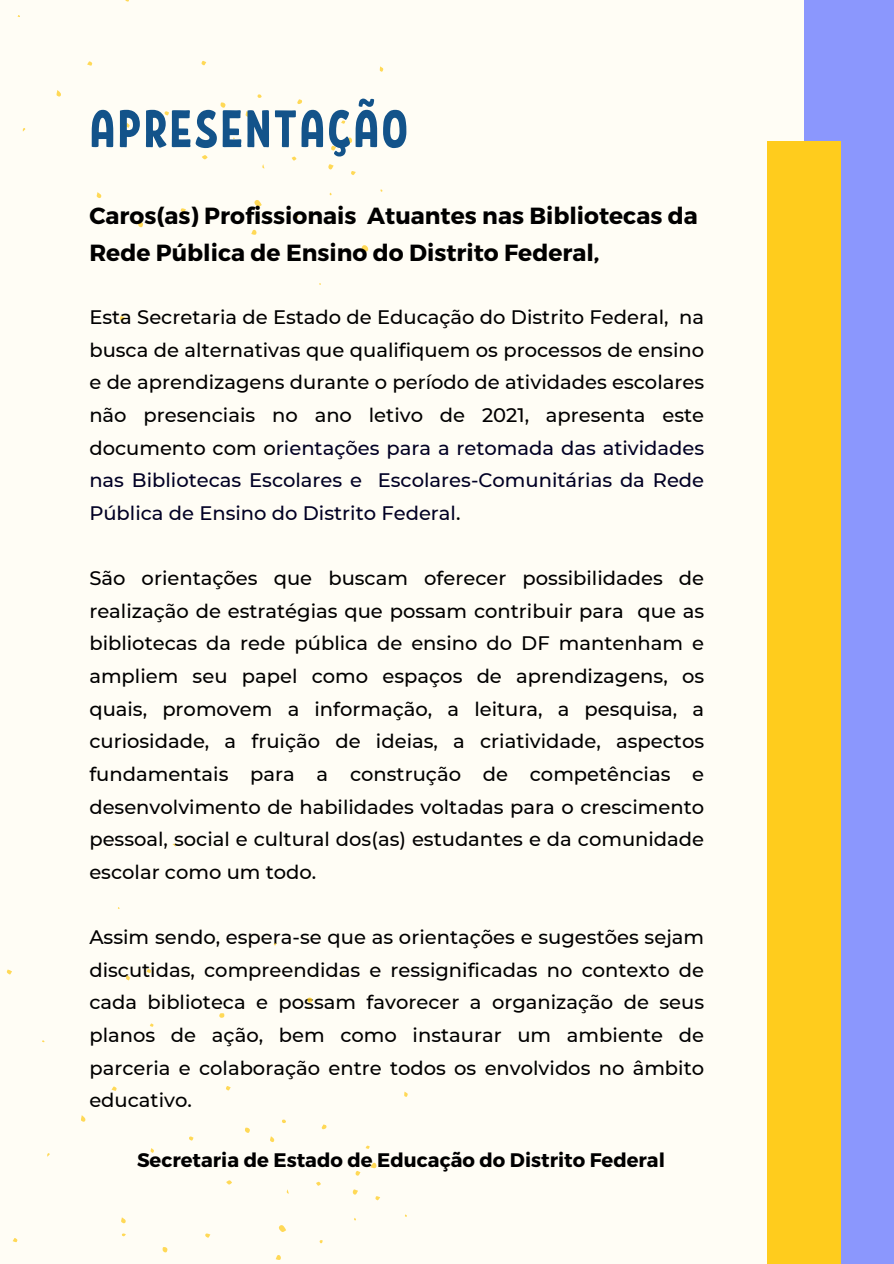
<style>
.page{position:relative;width:894px;height:1264px;background:#fff}
.page>*{position:absolute;margin:0;border:0;box-sizing:border-box;transform-origin:0 0}
.t1{font:52.5px "RF Krabuler";letter-spacing:.03em;color:#13538a}
.t2{font:700 23.4px/37.2px "Montserrat";color:#000}
.t3{font:700 19.65px "Montserrat";color:#000}
.t4{font:500 19.5px/32.7px "Montserrat";color:#000;text-align:justify}
.s1{color:#010024}
</style>
<div class="page">
<div style="left:0;top:0;width:893px;height:1263px;background:#fffdf5"></div>
<div style="left:804px;top:0;width:89px;height:1263px;background:#8b97fd"></div>
<div style="left:767px;top:141px;width:73px;height:1122px;background:#ffcc1d"></div>
<h1 class="t1" style="left:89px;top:95px;width:320px">APRESENTAÇÃO</h1>
<p class="t2" style="left:89px;top:196px;width:610px">Caros(as) Profissionais Atuantes nas Bibliotecas da<br>Rede Pública de Ensino do Distrito Federal,</p>
<p class="t4" style="left:89px;top:300px;width:616px">Esta Secretaria de Estado de Educação do Distrito Federal, na busca de alternativas que qualifiquem os processos de ensino e de aprendizagens durante o período de atividades escolares não presenciais no ano letivo de 2021, apresenta este documento com o<span class="s1">rientações para a retomada das atividades nas Bibliotecas Escolares e Escolares-Comunitárias da Rede Pública de Ensino do Distrito Federal</span>.</p>
<p class="t4" style="left:89px;top:561px;width:616px">São orientações que buscam oferecer possibilidades de realização de estratégias que possam contribuir para que as bibliotecas da rede pública de ensino do DF mantenham e ampliem seu papel como espaços de aprendizagens, os quais, promovem a informação, a leitura, a pesquisa, a curiosidade, a fruição de ideias, a criatividade, aspectos fundamentais para a construção de competências e desenvolvimento de habilidades voltadas para o crescimento pessoal, social e cultural dos(as) estudantes e da comunidade escolar como um todo.</p>
<p class="t4" style="left:89px;top:920px;width:616px">Assim sendo, espera-se que as orientações e sugestões sejam discutidas, compreendidas e ressignificadas no contexto de cada biblioteca e possam favorecer a organização de seus planos de ação, bem como instaurar um ambiente de parceria e colaboração entre todos os envolvidos no âmbito educativo.</p>
<p class="t3" style="left:137px;top:1146px;width:529px">Secretaria de Estado de Educação do Distrito Federal</p>
</div>
